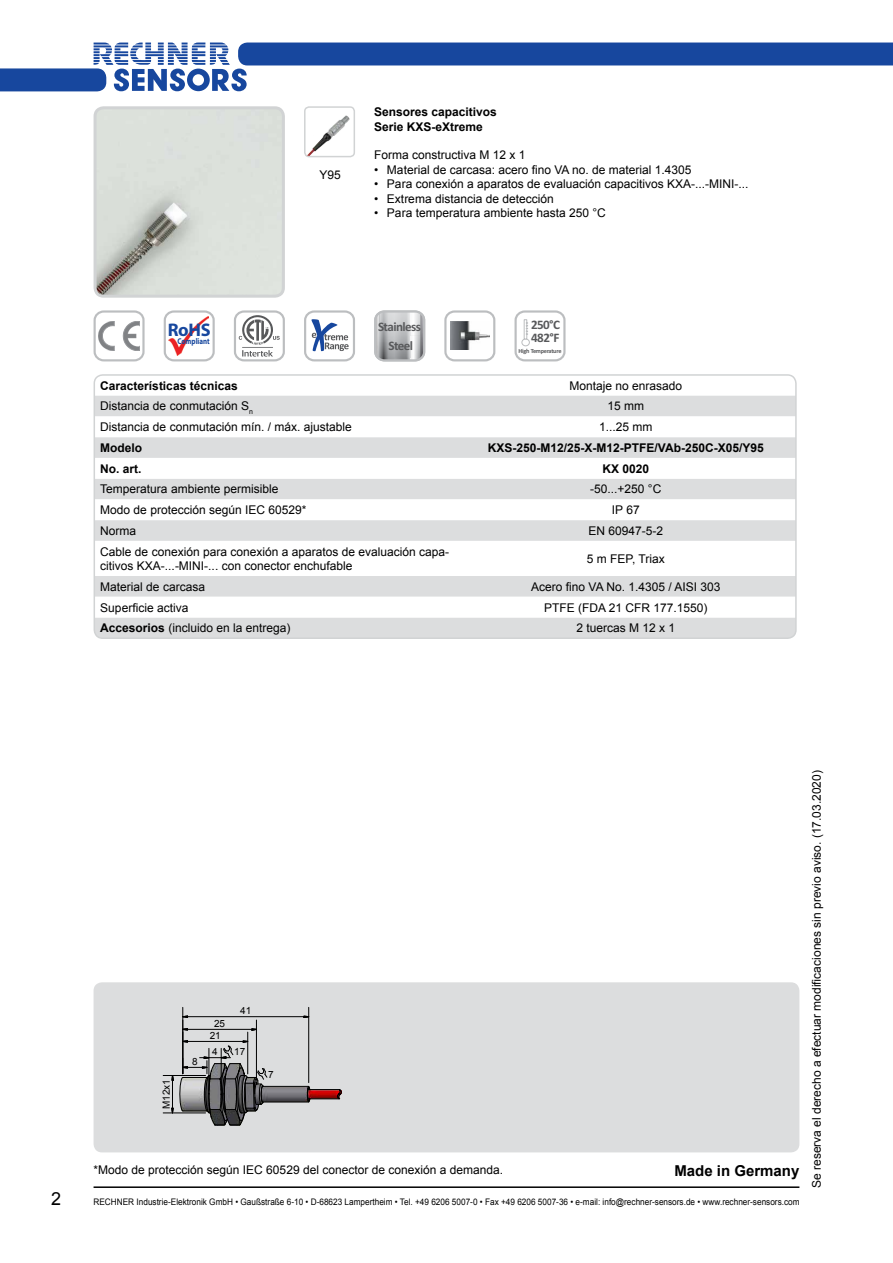
<style>
.page{position:relative;width:893px;height:1263px;background:#fff}
.page>*{position:absolute;margin:0;border:0;box-sizing:border-box;transform-origin:0 0}
.t1{font:700 18.3px "Myriad Pro";color:#17479e}
.t2{font:18px "Arial";color:#000}
.t3{font:700 15px "Arial";color:#000}
.t4{font:700 13.05px/18.1px "Calibri";letter-spacing:-.045em;color:#58595b;text-align:center}
.t5{font:12px/14.4px "Arial";color:#000}
.t6{font:700 12px/14.4px "Arial";color:#000}
.t7{font:9.9px "Arial";letter-spacing:-.02em;color:#000}
.t8{font:9px "Arial";color:#000;scale:.91 1}
.t9{font:700 8.4px "Myriad Pro";color:#17479e;scale:.82 1}
.t10{font:700 6.3px "Calibri";letter-spacing:-.045em;color:#58595b}
.s1{font-weight:700}
</style>
<div class="page">
<svg style="left:0;top:43px;width:893px;height:48px"></svg>
<hr style="left:94px;top:1186px;width:705px;height:2px;background:#000">
<img style="left:98px;top:110px;width:183px;height:184px">
<div style="left:94px;top:106px;width:191px;height:192px;border:3px solid #d1d3d4;border-radius:9px"></div>
<div style="left:94px;top:982px;width:705px;height:170px;background:#dcddde;border-radius:9px"></div>
<div style="left:94px;top:310px;width:51px;height:51px;border:2px solid #bcbec0;border-radius:9px"></div>
<svg style="left:98px;top:321px;width:42px;height:30px"></svg>
<div style="left:164px;top:310px;width:51px;height:51px;border:2px solid #bcbec0;border-radius:9px"></div>
<img style="left:168px;top:316px;width:40px;height:40px">
<div style="left:304px;top:310px;width:51px;height:51px;border:2px solid #bcbec0;border-radius:9px"></div>
<svg style="left:311px;top:319px;width:38px;height:32px"></svg>
<div style="left:234px;top:310px;width:51px;height:51px;border:2px solid #bcbec0;border-radius:9px"></div>
<svg style="left:239px;top:315px;width:41px;height:42px"></svg>
<svg style="left:374px;top:310px;width:51px;height:51px"></svg>
<div style="left:444px;top:310px;width:51px;height:51px;border:2px solid #bcbec0;border-radius:9px"></div>
<img style="left:450px;top:322px;width:39px;height:27px">
<img style="left:268px;top:1063px;width:72px;height:40px">
<svg style="left:307px;top:1086px;width:3px;height:16px"></svg>
<hr style="left:263px;top:1102px;width:46px;height:1px;background:#000">
<hr style="left:263px;top:1086px;width:46px;height:1px;background:#000">
<hr style="left:308px;top:1089px;width:31px;height:1px;background:#000">
<hr style="left:308px;top:1098px;width:31px;height:1px;background:#000">
<svg style="left:337px;top:1089px;width:5px;height:10px"></svg>
<hr style="left:247px;top:1032px;width:1px;height:42px;background:#000">
<hr style="left:188px;top:1029px;width:64px;height:1px;background:#000">
<hr style="left:256px;top:1020px;width:1px;height:60px;background:#000">
<hr style="left:188px;top:1016px;width:116px;height:1px;background:#000">
<hr style="left:183px;top:1007px;width:1px;height:67px;background:#000">
<hr style="left:308px;top:1007px;width:1px;height:75px;background:#000">
<svg style="left:172px;top:1076px;width:1px;height:37px"></svg>
<hr style="left:163px;top:1075px;width:43px;height:1px;background:#000">
<hr style="left:163px;top:1113px;width:43px;height:1px;background:#000">
<svg style="left:180px;top:1040px;width:88px;height:85px"></svg>
<div style="left:514px;top:310px;width:52px;height:51px;border:2px solid #bcbec0;border-radius:9px"></div>
<div style="left:522px;top:339px;width:8px;height:7px;border:1px solid #bcbec0;border-radius:50%"></div>
<div style="left:524px;top:319px;width:3px;height:20px;border:1px solid #bcbec0"></div>
<svg style="left:526px;top:323px;width:2px;height:12px"></svg>
<img style="left:308px;top:115px;width:42px;height:39px">
<div style="left:304px;top:106px;width:51px;height:51px;border:2px solid #d1d3d4;border-radius:4px"></div>
<div style="left:94px;top:396px;width:700px;height:242px;background:#dcddde"></div>
<svg style="left:97px;top:416px;width:697px;height:21px"></svg>
<svg style="left:97px;top:458px;width:697px;height:159px"></svg>
<div style="left:94px;top:374px;width:703px;height:265px;border:2px solid #d1d3d4;border-radius:9px"></div>
<p class="t5" style="left:319px;top:168px;width:23px">Y95</p>
<p class="t6" style="left:374px;top:105px;width:124px">Sensores capacitivos<br>Serie KXS-eXtreme</p>
<p class="t5" style="left:374px;top:148px;width:153px">Forma constructiva M 12 x 1</p>
<p class="t5" style="left:374px;top:163px;width:319px">• Material de carcasa: acero fino VA no. de material 1.4305</p>
<p class="t5" style="left:374px;top:177px;width:376px">• Para conexión a aparatos de evaluación capacitivos KXA-...-MINI-...</p>
<p class="t5" style="left:374px;top:191px;width:181px">• Extrema distancia de detección</p>
<p class="t5" style="left:374px;top:206px;width:233px">• Para temperatura ambiente hasta 250 °C</p>
<h1 class="t1" style="left:168px;top:318px;width:44px">RoHS</h1>
<p class="t4" style="left:378px;top:318px;width:44px">Stainless<br>Steel</p>
<p class="t9" style="left:178px;top:335px;width:41px">Compliant</p>
<p class="t4" style="left:531px;top:318px;width:30px;line-height:13px;text-align:left">250°C<br>482°F</p>
<p class="t10" style="left:519px;top:347px;width:44px">High Temperature</p>
<p class="t6" style="left:100px;top:379px;width:139px">Características técnicas</p>
<p class="t5" style="left:569px;top:378px;width:114px">Montaje no enrasado</p>
<p class="t5" style="left:100px;top:399px;width:154px">Distancia de conmutación S<sub>n</sub></p>
<p class="t5" style="left:607px;top:399px;width:38px">15 mm</p>
<p class="t5" style="left:100px;top:420px;width:253px">Distancia de conmutación mín. / máx. ajustable</p>
<p class="t5" style="left:599px;top:420px;width:55px">1...25 mm</p>
<p class="t6" style="left:100px;top:441px;width:43px">Modelo</p>
<p class="t6" style="left:488px;top:441px;width:277px">KXS-250-M12/25-X-M12-PTFE/VAb-250C-X05/Y95</p>
<p class="t6" style="left:100px;top:462px;width:43px">No. art.</p>
<p class="t6" style="left:602px;top:462px;width:48px">KX 0020</p>
<p class="t5" style="left:100px;top:482px;width:180px">Temperatura ambiente permisible</p>
<p class="t5" style="left:590px;top:482px;width:73px">-50...+250 °C</p>
<p class="t5" style="left:100px;top:503px;width:208px">Modo de protección según IEC 60529*</p>
<p class="t5" style="left:612px;top:503px;width:29px">IP 67</p>
<p class="t5" style="left:100px;top:524px;width:37px">Norma</p>
<p class="t5" style="left:588px;top:524px;width:76px">EN 60947-5-2</p>
<p class="t5" style="left:100px;top:544px;width:350px">Cable de conexión para conexión a aparatos de evaluación capa&shy;citivos KXA-...-MINI-... con conector enchufable</p>
<p class="t5" style="left:587px;top:551px;width:79px">5 m FEP, Triax</p>
<p class="t5" style="left:100px;top:579px;width:106px">Material de carcasa</p>
<p class="t5" style="left:531px;top:579px;width:191px">Acero fino VA No. 1.4305 / AISI 303</p>
<p class="t5" style="left:100px;top:600px;width:90px">Superficie activa</p>
<p class="t5" style="left:544px;top:600px;width:165px">PTFE (FDA 21 CFR 177.1550)</p>
<p class="t5" style="left:100px;top:621px;width:192px"><span class="s1">Accesorios</span> (incluido en la entrega)</p>
<p class="t5" style="left:576px;top:621px;width:100px">2 tuercas M 12 x 1</p>
<p class="t7" style="left:160px;top:1109px;width:31px;rotate:-90deg">M x1</p>
<p class="t7" style="left:160px;top:1101px;width:12px;rotate:-90deg">12</p>
<p class="t7" style="left:192px;top:1055px;width:7px">8</p>
<p class="t7" style="left:214px;top:1016px;width:12px">25</p>
<p class="t7" style="left:210px;top:1029px;width:12px">21</p>
<p class="t7" style="left:240px;top:1004px;width:13px">41</p>
<p class="t7" style="left:212px;top:1045px;width:7px">4</p>
<p class="t7" style="left:234px;top:1045px;width:13px">17</p>
<p class="t7" style="left:268px;top:1068px;width:7px">7</p>
<p class="t5" style="left:94px;top:1162px;width:411px">*Modo de protección según IEC 60529 del conector de conexión a demanda.</p>
<p class="t3" style="left:674px;top:1161px;width:127px">Made in Germany</p>
<h2 class="t2" style="left:51px;top:1187px;width:12px">2</h2>
<p class="t8" style="left:94px;top:1196px;width:777px">RECHNER Industrie-Elektronik GmbH • Gaußstraße 6-10 • D-68623 Lampertheim • Tel. +49 6206 5007-0 • Fax +49 6206 5007-36 • e-mail: info@rechner-sensors.de • www.rechner-sensors.com</p>
<p class="t5" style="left:809px;top:1188px;width:419px;rotate:-90deg">Se reserva el derecho a efectuar modificaciones sin previo aviso. (17.03.2020)</p>
</div>
